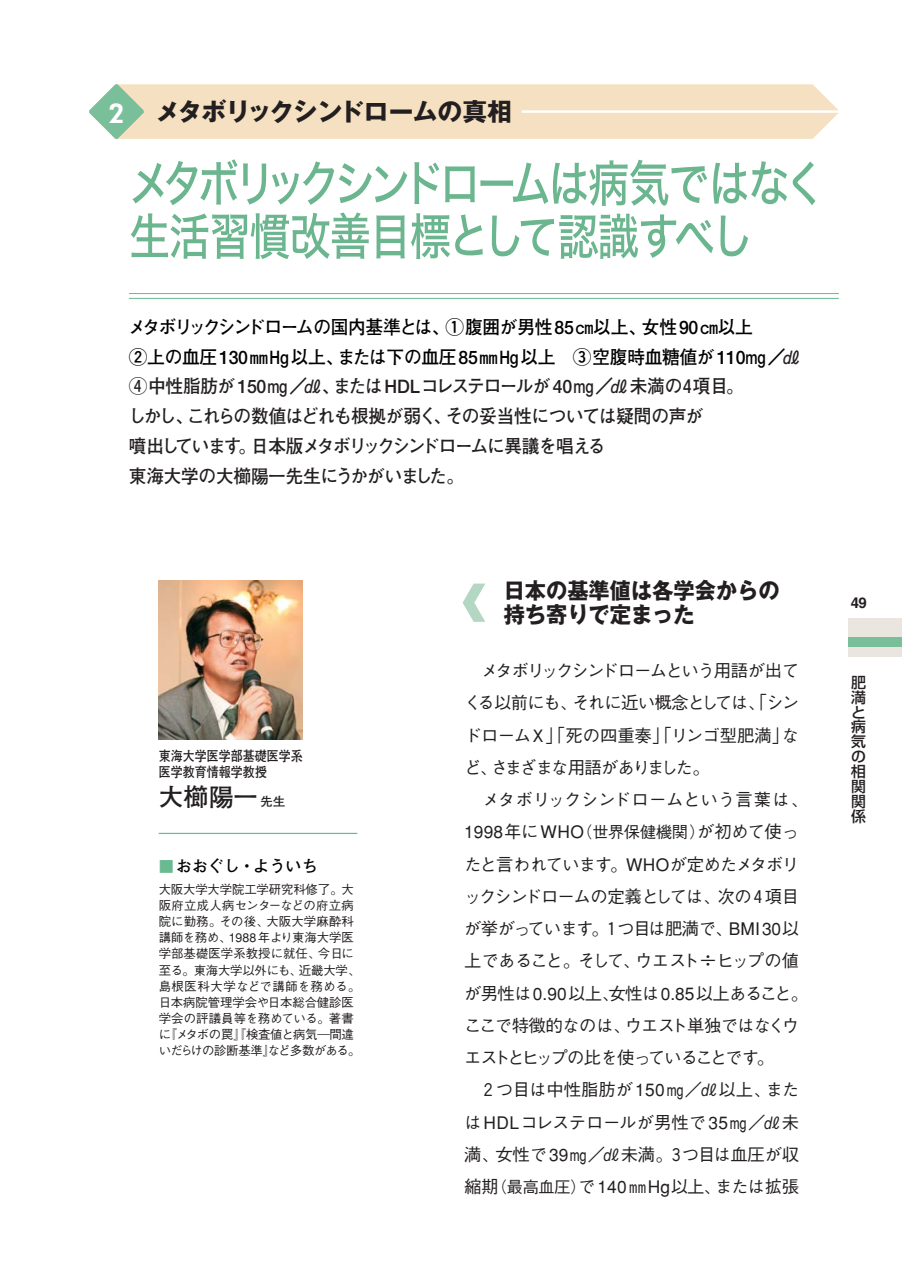
<style>
.page{position:relative;width:902px;height:1274px;background:#fff}
.page>*{position:absolute;margin:0;border:0;box-sizing:border-box;transform-origin:0 0}
.t1{font:700 24.85px "Gothic MB101";letter-spacing:-.015em;color:#231f20}
.t2{font:700 24.85px "Futo Go B101";color:#231f20}
.t3{font:700 22.4px/24.8px "Gothic MB101";color:#231f20;scale:.95 1}
.t4{font:700 18.55px/29.8px "Futo Go B101";letter-spacing:-.015em;color:#231f20}
.t5{font:700 18.55px/29.8px "Futo Go B101";letter-spacing:-.015em;color:#000;scale:.95 1}
.t6{font:500 17.32px/32.2px "Gothic BBB";letter-spacing:-.04em;color:#231f20;text-align:justify}
.t7{font:700 16.1px "Futo Go B101";color:#000}
.t8{font:500 14.88px/14.9px "Shin Go";color:#231f20;text-align:justify}
.t9{font:700 14.88px "Helvetica";color:#231f20}
.t10{font:700 13.65px/16.1px "Futo Go B101";color:#231f20;scale:.88 1}
.t11{font:500 12.42px/16.1px "Gothic BBB";letter-spacing:-.01em;color:#231f20}
.s1{font-family:"Futura BT";font-weight:800;font-size:27.3px;color:#fff}
.s2{font-size:12.42px}
.s3{font-size:14.88px;color:#69b991}
.s4{font-size:16.1px}
</style>
<div class="page">
<div style="left:848px;top:618px;width:53px;height:19px;background:#eae5de"></div>
<div style="left:848px;top:637px;width:53px;height:10px;background:#78bf9a"></div>
<div style="left:848px;top:647px;width:53px;height:10px;background:#eae5de"></div>
<svg style="left:462px;top:584px;width:23px;height:38px"></svg>
<hr style="left:129px;top:293px;width:709px;height:1px;background:#69b991">
<hr style="left:129px;top:298px;width:709px;height:1px;background:#69b991">
<img style="left:159px;top:580px;width:143px;height:159px">
<hr style="left:159px;top:833px;width:198px;height:1px;background:#69b991">
<svg style="left:89px;top:84px;width:749px;height:55px;background:#f0e1c2"></svg>
<hr style="left:521px;top:110px;width:317px;height:3px;background:#fff">
<svg style="left:132px;top:159px;width:105px;height:46px"></svg>
<svg style="left:243px;top:163px;width:23px;height:42px"></svg>
<svg style="left:272px;top:161px;width:135px;height:44px"></svg>
<svg style="left:414px;top:162px;width:25px;height:42px"></svg>
<svg style="left:445px;top:166px;width:29px;height:36px"></svg>
<svg style="left:480px;top:160px;width:227px;height:46px"></svg>
<svg style="left:713px;top:161px;width:73px;height:43px"></svg>
<svg style="left:792px;top:161px;width:23px;height:44px"></svg>
<svg style="left:131px;top:213px;width:238px;height:46px"></svg>
<svg style="left:376px;top:215px;width:28px;height:43px"></svg>
<svg style="left:411px;top:213px;width:71px;height:46px"></svg>
<svg style="left:491px;top:214px;width:222px;height:45px"></svg>
<svg style="left:720px;top:216px;width:27px;height:40px"></svg>
<h1 class="t1" style="left:108px;top:102px;width:405px"><span class="s1">2</span> メタボリックシンドロームの真相</h1>
<p class="t5" style="left:129px;top:314px;width:692px">メタボリックシンドロームの国内基準とは、①腹囲が男性85㎝以上、女性90㎝以上　<br>②上の血圧130㎜Hg以上、または下の血圧85㎜Hg以上　③空腹時血糖値が110mg ／</p>
<p class="t4" style="left:129px;top:374px;width:615px">④中性脂肪が150mg／ 、またはHDLコレステロールが40mg／ 未満の４項目。しかし、これらの数値はどれも根拠が弱く、その妥当性については疑問の声が<br>噴出しています。日本版メタボリックシンドロームに異議を唱える<br>東海大学の大櫛陽一先生にうかがいました。</p>
<p class="t10" style="left:159px;top:749px;width:165px">東海大学医学部基礎医学系医学教育情報学教授</p>
<h1 class="t2" style="left:159px;top:787px;width:128px">大櫛陽一<span class="s2">先生</span></h1>
<p class="t7" style="left:159px;top:860px;width:160px"><span class="s3">■</span>おおぐし・よういち</p>
<p class="t11" style="left:159px;top:883px;width:203px">大阪大学大学院工学研究科修了。大阪府立成人病センターなどの府立病院に勤務。その後、大阪大学麻酔科講師を務め、1988年より東海大学医学部基礎医学系教授に就任、今日に至る。東海大学以外にも、近畿大学、島根医科大学などで講師を務める。日本病院管理学会や日本総合健診医学会の評議員等を務めている。著書に『メタボの罠』『検査値と病気―間違いだらけの診断基準』など多数がある。</p>
<p class="t3" style="left:503px;top:581px;width:292px">日本の基準値は各学会からの持ち寄りで定まった</p>
<p class="t6" style="left:464px;top:657px;width:336px;text-indent:17px">メタボリックシンドロームという用語が出てくる以前にも、それに近い概念としては、「シンドロームＸ」「死の四重奏」「リンゴ型肥満」など、さまざまな用語がありました。</p>
<p class="t6" style="left:464px;top:786px;width:345px;text-align:left;text-indent:18px">メタボリックシンドロームという言葉は、<br>1998年にWHO<span class="s4">（世界保健機関）</span>が初めて使ったと言われています。WHOが定めたメタボリックシンドロームの定義としては、次の４項目が挙がっています。１つ目は肥満で、BMI 30以上であること。そして、ウエスト÷ヒップの値が男性は0.90以上、女性は0.85以上あること。ここで特徴的なのは、ウエスト単独ではなくウエストとヒップの比を使っていることです。</p>
<p class="t6" style="left:464px;top:1076px;width:336px;text-indent:15px">２つ目は中性脂肪が150 ／ 以上、またはHDLコレステロールが男性で35 ／ 未満、女性で39 ／ 未満。３つ目は血圧が収縮期<span class="s4">（最高血圧）</span>で140㎜Hg以上、または拡張</p>
<p class="t9" style="left:850px;top:598px;width:18px">49</p>
<p class="t8" style="left:851px;top:676px;width:16px">肥満と病気の相関関係</p>
</div>
